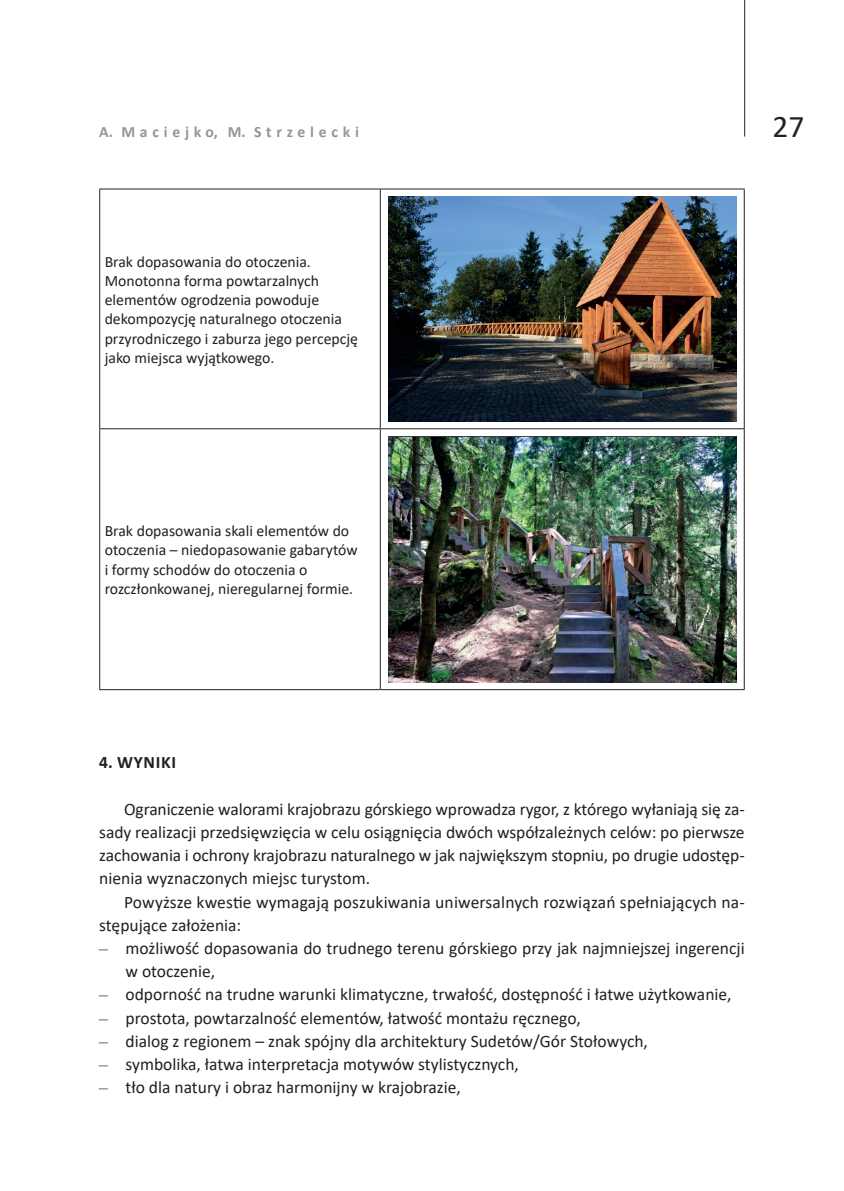
<style>
.page{position:relative;width:844px;height:1191px;background:#fff}
.page>*{position:absolute;margin:0;border:0;box-sizing:border-box;transform-origin:0 0}
.t1{font:31.5px "Calibri";color:#231f20}
.Akapit_pol{font:17.5px/23.1px "Calibri";color:#231f20}
.tytuł_1{font:700 17.5px "Calibri";letter-spacing:.04em;color:#231f20}
.tabela_tekst{font:15.75px/19.2px "Calibri";color:#231f20}
.t2{font:700 15.75px "Calibri";letter-spacing:.3em;color:#939598}
.s1{font-family:"Times New Roman"}
</style>
<div class="page">
<hr style="left:744px;top:0;width:1px;height:137px;background:#231f20">
<hr style="left:99px;top:189px;width:281px;height:1px;background:#231f20">
<hr style="left:99px;top:189px;width:1px;height:239px;background:#231f20">
<hr style="left:380px;top:189px;width:364px;height:1px;background:#231f20">
<hr style="left:380px;top:189px;width:1px;height:239px;background:#231f20">
<hr style="left:743px;top:189px;width:1px;height:239px;background:#231f20">
<hr style="left:99px;top:428px;width:281px;height:1px;background:#231f20">
<hr style="left:99px;top:429px;width:1px;height:260px;background:#231f20">
<hr style="left:380px;top:428px;width:364px;height:1px;background:#231f20">
<hr style="left:380px;top:429px;width:1px;height:260px;background:#231f20">
<hr style="left:743px;top:429px;width:1px;height:260px;background:#231f20">
<hr style="left:99px;top:689px;width:281px;height:1px;background:#231f20">
<hr style="left:380px;top:689px;width:364px;height:1px;background:#231f20">
<img style="left:388px;top:196px;width:347px;height:225px">
<img style="left:388px;top:436px;width:347px;height:246px">
<p class="t2" style="left:99px;top:120px;width:261px">A. Maciejko, M. Strzelecki</p>
<h1 class="t1" style="left:772px;top:104px;width:33px">27</h1>
<p class="tabela_tekst" style="left:105px;top:251px;width:255px">Brak dopasowania do otoczenia.<br>Monotonna forma powtarzalnych elementów ogrodzenia powoduje dekompozycję naturalnego otoczenia przyrodniczego i zaburza jego percepcję jako miejsca wyjątkowego.</p>
<p class="tabela_tekst" style="left:105px;top:521px;width:254px">Brak dopasowania skali elementów do otoczenia – niedopasowanie gabarytów i formy schodów do otoczenia o rozczłonkowanej, nieregularnej formie.</p>
<p class="tytuł_1" style="left:99px;top:750px;width:78px">4. WYNIKI</p>
<p class="Akapit_pol" style="left:99px;top:797px;width:646px;text-align:justify;text-indent:25px">Ograniczenie walorami krajobrazu górskiego wprowadza rygor, z którego wyłaniają się za&shy;sady realizacji przedsięwzięcia w celu osiągnięcia dwóch współzależnych celów: po pierwsze zachowania i ochrony krajobrazu naturalnego w jak największym stopniu, po drugie udostęp&shy;nienia wyznaczonych miejsc turystom.</p>
<p class="Akapit_pol" style="left:99px;top:890px;width:646px;text-indent:25px">Powyższe kwestie wymagają poszukiwania uniwersalnych rozwiązań spełniających na&shy;stępujące założenia:</p>
<p class="Akapit_pol" style="left:125px;top:936px;width:620px;text-indent:-26px"><span class="s1">–</span> możliwość dopasowania do trudnego terenu górskiego przy jak najmniejszej ingerencji w otoczenie,</p>
<p class="Akapit_pol" style="left:99px;top:982px;width:633px"><span class="s1">–</span> odporność na trudne warunki klimatyczne, trwałość, dostępność i łatwe użytkowanie,</p>
<p class="Akapit_pol" style="left:99px;top:1005px;width:483px"><span class="s1">–</span> prostota, powtarzalność elementów, łatwość montażu ręcznego,</p>
<p class="Akapit_pol" style="left:99px;top:1029px;width:550px"><span class="s1">–</span> dialog z regionem – znak spójny dla architektury Sudetów/Gór Stołowych,</p>
<p class="Akapit_pol" style="left:99px;top:1052px;width:421px"><span class="s1">–</span> symbolika, łatwa interpretacja motywów stylistycznych,</p>
<p class="Akapit_pol" style="left:99px;top:1075px;width:363px"><span class="s1">–</span> tło dla natury i obraz harmonijny w krajobrazie,</p>
</div>
